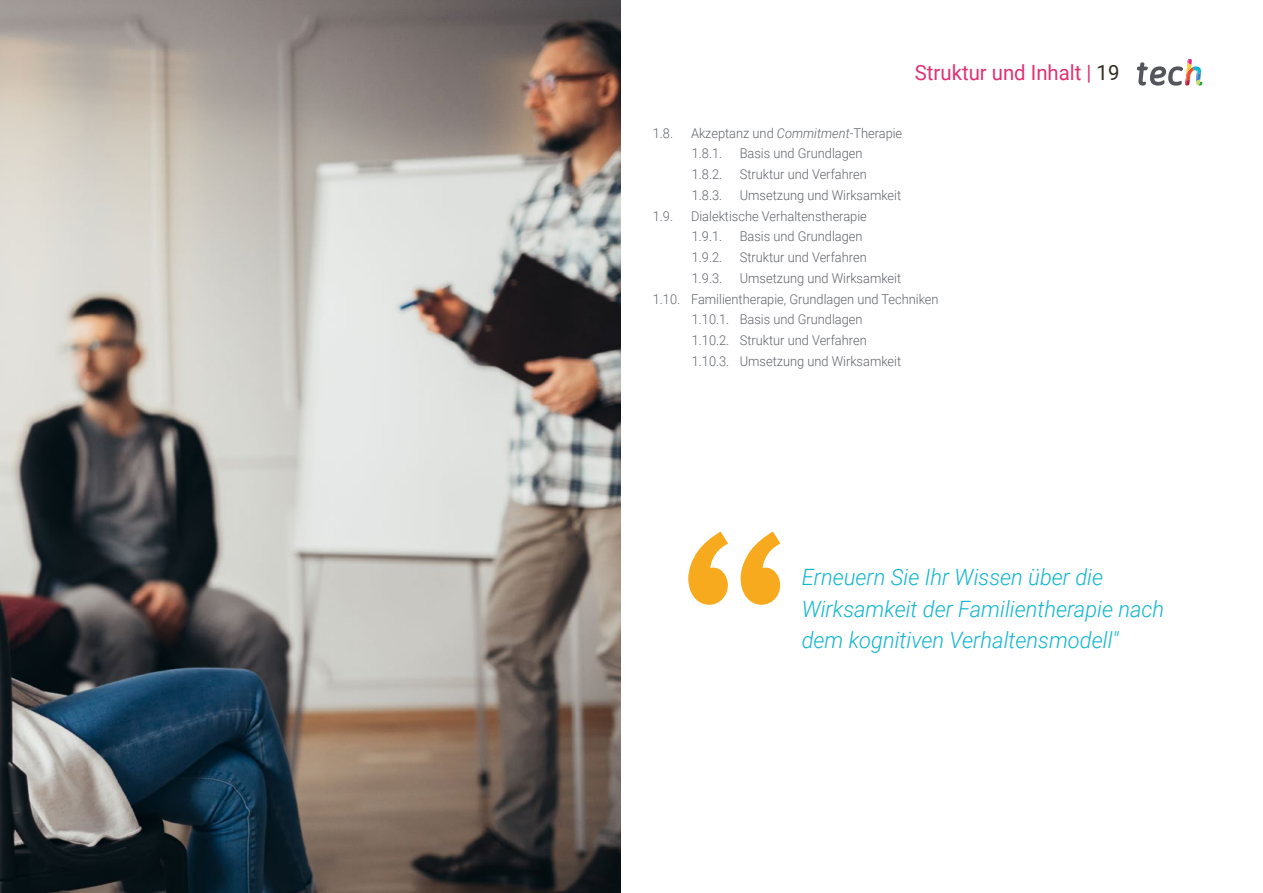
<style>
.page{position:relative;width:1263px;height:893px;background:#fff}
.page>*{position:absolute;margin:0;border:0;box-sizing:border-box;transform-origin:0 0}
.t1{font:italic 300 22.5px/31.5px "Roboto";color:#0fb6cf}
.t2{font:21px "Roboto";color:#df3174}
.t3{font:300 13.5px/20.7px "Roboto";color:#61646a;scale:.95 1}
.s1{color:#312e20}
.s2{font-style:italic}
</style>
<div class="page">
<img style="left:0;top:0;width:621px;height:893px">
<svg style="left:1137px;top:59px;width:65px;height:27px"></svg>
<svg style="left:688px;top:531px;width:92px;height:74px"></svg>
<h2 class="t2" style="left:915px;top:57px;width:206px">Struktur und Inhalt | <span class="s1">19</span></h2>
<p class="t3" style="left:653px;top:122px;width:23px">1.8.</p>
<p class="t3" style="left:691px;top:122px;width:224px">Akzeptanz und <span class="s2">Commitment</span>-Therapie<br>1.8.1.</p>
<p class="t3" style="left:740px;top:143px;width:131px">Basis und Grundlagen</p>
<p class="t3" style="left:692px;top:164px;width:34px">1.8.2.</p>
<p class="t3" style="left:740px;top:164px;width:135px">Struktur und Verfahren</p>
<p class="t3" style="left:692px;top:184px;width:34px">1.8.3.</p>
<p class="t3" style="left:740px;top:184px;width:171px">Umsetzung und Wirksamkeit</p>
<p class="t3" style="left:653px;top:205px;width:23px">1.9.</p>
<p class="t3" style="left:691px;top:205px;width:187px">Dialektische Verhaltenstherapie<br>1.9.1.</p>
<p class="t3" style="left:740px;top:226px;width:131px">Basis und Grundlagen</p>
<p class="t3" style="left:692px;top:247px;width:34px">1.9.2.</p>
<p class="t3" style="left:740px;top:247px;width:135px">Struktur und Verfahren</p>
<p class="t3" style="left:692px;top:267px;width:34px">1.9.3.</p>
<p class="t3" style="left:740px;top:267px;width:171px">Umsetzung und Wirksamkeit</p>
<p class="t3" style="left:653px;top:288px;width:302px">1.10. Familientherapie, Grundlagen und Techniken</p>
<p class="t3" style="left:692px;top:309px;width:181px">1.10.1. Basis und Grundlagen</p>
<p class="t3" style="left:692px;top:330px;width:186px">1.10.2. Struktur und Verfahren</p>
<p class="t3" style="left:692px;top:350px;width:222px">1.10.3. Umsetzung und Wirksamkeit</p>
<h1 class="t1" style="left:802px;top:560px;width:364px">Erneuern Sie Ihr Wissen über die<br>Wirksamkeit der Familientherapie nach dem kognitiven Verhaltensmodell″</h1>
</div>
